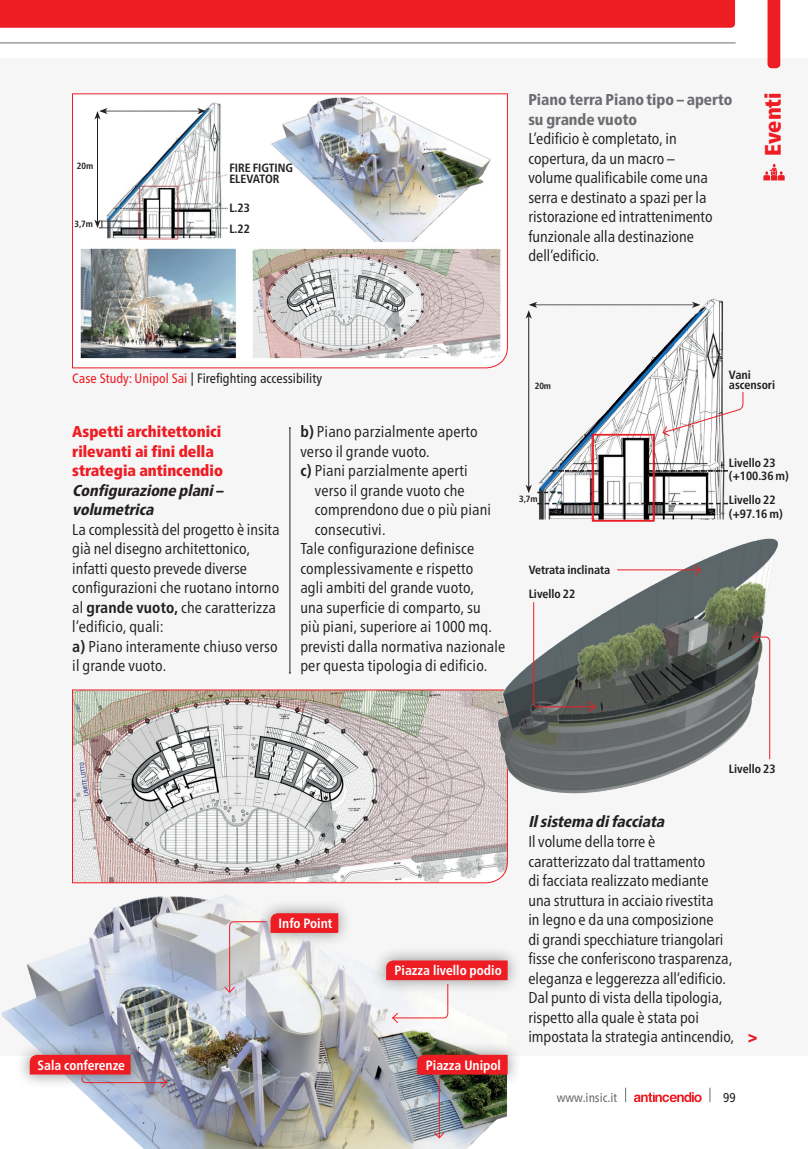
<style>
.page{position:relative;width:808px;height:1149px;background:#fff}
.page>*{position:absolute;margin:0;border:0;box-sizing:border-box;transform-origin:0 0}
.t1{font:900 condensed 22.5px "Frutiger Neue LT Pro";color:#ee1d23}
.t2{font:condensed 15.75px/19.5px "Frutiger Neue LT Pro";color:#231f20}
.t3{font:900 condensed 15.75px/19.5px "Frutiger Neue LT Pro";color:#ee1d23}
.t4{font:italic 800 condensed 15.75px/19.5px "Frutiger Neue LT Pro";color:#231f20}
.t5{font:800 condensed 15.75px/19.5px "Frutiger Neue LT Pro";color:#6c6d70}
.t6{font:700 condensed 13.5px "Frutiger Neue LT Pro";color:#fff}
.t7{font:condensed 13.5px "Frutiger Neue LT Pro";color:#231f20}
.t8{font:condensed 12.75px "Frutiger Neue LT Pro";color:#6c6d70}
.t9{font:condensed 12.75px "Frutiger Neue LT Pro";color:#231f20}
.t10{font:700 condensed 12px/10.5px "Frutiger Neue LT Pro";color:#231f20}
.t11{font:700 condensed 9px "Frutiger Neue LT Pro";color:#231f20}
.s1{color:#ee1d23}
.s2{font-weight:700}
</style>
<div class="page">
<div style="left:0;top:58px;width:808px;height:998px;background:#f6f6f7"></div>
<svg style="left:710px;top:1087px;width:1px;height:14px"></svg>
<svg style="left:625px;top:1087px;width:1px;height:14px"></svg>
<svg style="left:634px;top:1092px;width:68px;height:9px"></svg>
<div style="left:0;top:0;width:735px;height:28px;background:#ee1d23"></div>
<svg style="left:767px;top:0;width:13px;height:68px"></svg>
<hr style="left:290px;top:428px;width:1px;height:244px;background:#231f20">
<svg style="left:763px;top:164px;width:22px;height:16px"></svg>
<hr style="left:0;top:43px;width:736px;height:1px;background:#6c6d70">
<img style="left:72px;top:93px;width:436px;height:275px">
<img style="left:72px;top:689px;width:436px;height:194px">
<img style="left:1px;top:894px;width:506px;height:254px">
<img style="left:525px;top:299px;width:204px;height:223px">
<img style="left:458px;top:538px;width:320px;height:267px">
<div style="left:256px;top:898px;width:97px;height:48px;background:#231f20;opacity:.5"></div>
<div style="left:16px;top:1040px;width:129px;height:48px;background:#231f20;opacity:.5"></div>
<div style="left:372px;top:945px;width:150px;height:49px;background:#231f20;opacity:.5"></div>
<div style="left:403px;top:1040px;width:119px;height:48px;background:#231f20;opacity:.5"></div>
<svg style="left:417px;top:1054px;width:91px;height:20px;background:#e72227"></svg>
<hr style="left:97px;top:117px;width:1px;height:105px;background:#231f20">
<hr style="left:528px;top:316px;width:1px;height:171px;background:#231f20">
<svg style="left:94px;top:108px;width:112px;height:11px"></svg>
<svg style="left:526px;top:301px;width:174px;height:17px"></svg>
<svg style="left:94px;top:219px;width:45px;height:9px"></svg>
<svg style="left:224px;top:912px;width:114px;height:81px"></svg>
<svg style="left:30px;top:1054px;width:138px;height:34px;background:#c9717c"></svg>
<svg style="left:386px;top:960px;width:122px;height:63px"></svg>
<hr style="left:439px;top:1078px;width:1px;height:59px;background:#ee1d23">
<svg style="left:433px;top:1131px;width:12px;height:7px"></svg>
<svg style="left:662px;top:391px;width:82px;height:45px"></svg>
<div style="left:592px;top:434px;width:62px;height:87px;border:2px solid #ee1d23"></div>
<svg style="left:648px;top:470px;width:80px;height:1px"></svg>
<svg style="left:537px;top:502px;width:191px;height:2px"></svg>
<svg style="left:526px;top:484px;width:35px;height:9px"></svg>
<svg style="left:550px;top:470px;width:49px;height:1px"></svg>
<hr style="left:617px;top:569px;width:83px;height:1px;background:#ee1d23">
<svg style="left:694px;top:563px;width:7px;height:12px"></svg>
<svg style="left:533px;top:601px;width:63px;height:111px"></svg>
<svg style="left:752px;top:631px;width:18px;height:128px"></svg>
<svg style="left:748px;top:1034px;width:9px;height:8px"></svg>
<p class="t11" style="left:77px;top:160px;width:18px">20m</p>
<p class="t11" style="left:74px;top:218px;width:20px">3,7m</p>
<p class="t10" style="left:229px;top:162px;width:65px">FIRE FIGTING<br>ELEVATOR</p>
<p class="t10" style="left:229px;top:197px;width:22px;line-height:20.7px">L.23<br>L.22</p>
<p class="t5" style="left:528px;top:90px;width:205px">Piano terra Piano tipo – aperto su grande vuoto</p>
<p class="t2" style="left:528px;top:129px;width:186px">L’edificio è completato, in copertura, da un macro – volume qualificabile come una serra e destinato a spazi per la ristorazione ed intrattenimento funzionale alla destinazione dell’edificio.</p>
<h1 class="t1" style="left:759px;top:156px;width:65px;rotate:-90deg">Eventi</h1>
<p class="t7" style="left:72px;top:370px;width:251px"><span class="s1">Case Study: Unipol Sai</span> | Firefighting accessibility</p>
<p class="t3" style="left:72px;top:421px;width:152px">Aspetti architettonici rilevanti ai fini della strategia antincendio</p>
<p class="t4" style="left:72px;top:480px;width:156px">Configurazione plani– volumetrica</p>
<p class="t2" style="left:72px;top:519px;width:209px">La complessità del progetto è insita già nel disegno architettonico, infatti questo prevede diverse configurazioni che ruotano intorno al <span class="s2">grande vuoto,</span> che caratterizza l’edificio, quali:<br><span class="s2">a)</span> Piano interamente chiuso verso il grande vuoto.</p>
<p class="t2" style="left:300px;top:421px;width:179px"><span class="s2">b)</span> Piano parzialmente aperto</p>
<p class="t2" style="left:300px;top:441px;width:131px">verso il grande vuoto.</p>
<p class="t2" style="left:300px;top:460px;width:169px"><span class="s2">c)</span> Piani parzialmente aperti</p>
<p class="t2" style="left:315px;top:480px;width:152px">verso il grande vuoto che</p>
<p class="t2" style="left:315px;top:499px;width:178px">comprendono due o più piani</p>
<p class="t2" style="left:315px;top:519px;width:72px">consecutivi.</p>
<p class="t2" style="left:300px;top:538px;width:175px">Tale configurazione definisce</p>
<p class="t2" style="left:300px;top:558px;width:175px">complessivamente e rispetto</p>
<p class="t2" style="left:300px;top:577px;width:175px">agli ambiti del grande vuoto,</p>
<p class="t2" style="left:300px;top:597px;width:182px">una superficie di comparto, su</p>
<p class="t2" style="left:300px;top:616px;width:193px">più piani, superiore ai 1000 mq.</p>
<p class="t2" style="left:300px;top:636px;width:206px">previsti dalla normativa nazionale</p>
<p class="t2" style="left:300px;top:655px;width:189px">per questa tipologia di edificio.</p>
<p class="t11" style="left:535px;top:380px;width:18px">20m</p>
<p class="t11" style="left:519px;top:493px;width:20px">3,7m</p>
<p class="t10" style="left:529px;top:558px;width:83px;line-height:23.4px">Vetrata inclinata<br>Livello 22</p>
<p class="t10" style="left:729px;top:369px;width:48px">Vani ascensori</p>
<p class="t10" style="left:729px;top:455px;width:61px;line-height:13.5px">Livello 23 (+100.36 m)</p>
<p class="t10" style="left:729px;top:493px;width:55px;line-height:13.5px">Livello 22 (+97.16 m)</p>
<p class="t6" style="left:38px;top:1056px;width:89px">Sala conferenze</p>
<p class="t6" style="left:279px;top:914px;width:55px">Info Point</p>
<p class="t6" style="left:394px;top:962px;width:109px">Piazza livello podio</p>
<p class="t6" style="left:426px;top:1056px;width:77px">Piazza Unipol</p>
<p class="t10" style="left:729px;top:763px;width:48px">Livello 23</p>
<p class="t4" style="left:528px;top:811px;width:141px">Ilsistema difacciata</p>
<p class="t2" style="left:528px;top:831px;width:207px">Il volume della torre è caratterizzato dal trattamento<br>di facciata realizzato mediante una struttura in acciaio rivestita<br>in legno e da una composizione<br>di grandi specchiature triangolari fisse che conferiscono trasparenza, eleganza e leggerezza all’edificio.<br>Dal punto di vista della tipologia, rispetto alla quale è stata poi impostata la strategia antincendio,</p>
<p class="t8" style="left:557px;top:1089px;width:62px">www.insic.it</p>
<p class="t9" style="left:723px;top:1089px;width:14px">99</p>
</div>
